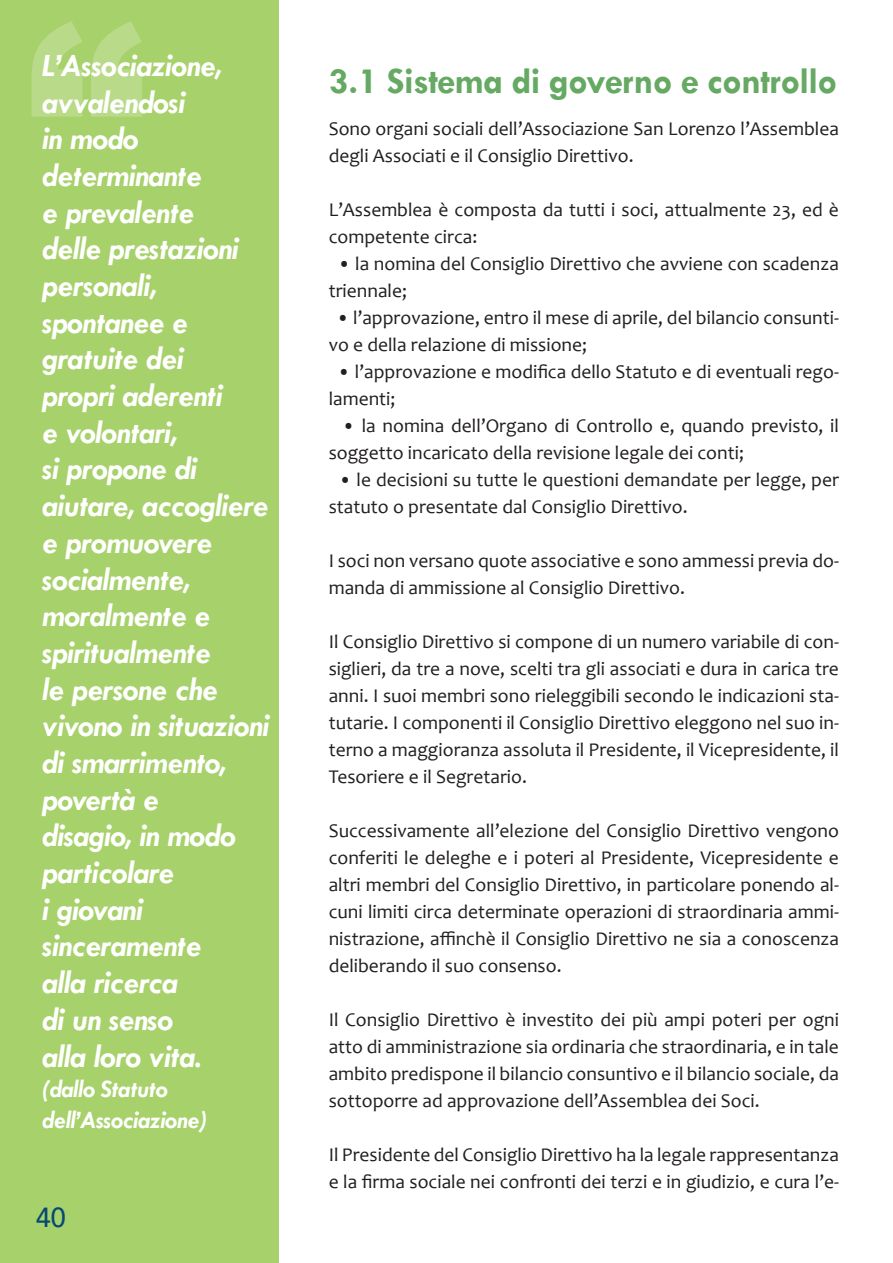
<style>
.page{position:relative;width:893px;height:1263px;background:#fff}
.page>*{position:absolute;margin:0;border:0;box-sizing:border-box;transform-origin:0 0}
.t1{font:900 239.7px "Arial";color:#fff}
.t2{font:700 37.5px "Tw Cen";letter-spacing:-.02em;color:#65a963}
.t3{font:italic 700 32.85px/36.8px "Tw Cen";letter-spacing:-.015em;color:#fff}
.Normale{font:500 27.6px "Avenir";color:#054975}
.t4{font:italic 700 25.35px/30.3px "Tw Cen";letter-spacing:-.015em;color:#fff}
.t5{font:19.5px/27px "Candara";color:#231f20}
</style>
<div class="page">
<div style="left:0;top:0;width:279px;height:1263px;background:#a7d16a"></div>
<h1 class="t1" style="left:25px;top:-64px;width:121px">“</h1>
<p class="t3" style="left:42px;top:46px;width:229px">L’Associazione, avvalendosi<br>in modo determinante<br>e prevalente<br>delle prestazioni personali, spontanee e gratuite dei<br>propri aderenti<br>e volontari,<br>si propone di aiutare, accogliere e promuovere socialmente, moralmente e spiritualmente<br>le persone che vivono in situazioni di smarrimento, povertà e<br>disagio, in modo particolare<br>i giovani sinceramente</p>
<p class="t3" style="left:42px;top:963px;width:137px">alla ricerca</p>
<p class="t3" style="left:42px;top:1000px;width:132px">di un senso</p>
<p class="t3" style="left:42px;top:1037px;width:161px">alla loro vita.</p>
<p class="t4" style="left:42px;top:1073px;width:166px">(dallo Statuto dell’Associazione)</p>
<p class="Normale" style="left:36px;top:1194px;width:32px">40</p>
<p class="t2" style="left:329px;top:59px;width:510px">3.1 Sistema di governo e controllo</p>
<p class="t5" style="left:329px;top:115px;width:512px">Sono organi sociali dell’Associazione San Lorenzo l’Assemblea degli Associati e il Consiglio Direttivo.</p>
<p class="t5" style="left:329px;top:196px;width:512px">L’Assemblea è composta da tutti i soci, attualmente 23, ed è competente circa:</p>
<p class="t5" style="left:329px;top:250px;width:512px;text-indent:9px">• la nomina del Consiglio Direttivo che avviene con scadenza triennale;</p>
<p class="t5" style="left:329px;top:304px;width:512px;text-indent:8px">• l’approvazione, entro il mese di aprile, del bilancio consunti&shy;vo e della relazione di missione;</p>
<p class="t5" style="left:329px;top:358px;width:512px;text-indent:9px">• l’approvazione e modifica dello Statuto e di eventuali rego&shy;lamenti;</p>
<p class="t5" style="left:329px;top:412px;width:512px;text-indent:13px">• la nomina dell’Organo di Controllo e, quando previsto, il soggetto incaricato della revisione legale dei conti;</p>
<p class="t5" style="left:329px;top:466px;width:512px;text-indent:10px">• le decisioni su tutte le questioni demandate per legge, per statuto o presentate dal Consiglio Direttivo.</p>
<p class="t5" style="left:329px;top:547px;width:512px">I soci non versano quote associative e sono ammessi previa do&shy;manda di ammissione al Consiglio Direttivo.</p>
<p class="t5" style="left:329px;top:628px;width:512px;text-align:justify">Il Consiglio Direttivo si compone di un numero variabile di con&shy;siglieri, da tre a nove, scelti tra gli associati e dura in carica tre anni. I suoi membri sono rieleggibili secondo le indicazioni sta&shy;tutarie. I componenti il Consiglio Direttivo eleggono nel suo in&shy;terno a maggioranza assoluta il Presidente, il Vicepresidente, il Tesoriere e il Segretario.</p>
<p class="t5" style="left:329px;top:817px;width:512px;text-align:justify">Successivamente all’elezione del Consiglio Direttivo vengono conferiti le deleghe e i poteri al Presidente, Vicepresidente e altri membri del Consiglio Direttivo, in particolare ponendo al&shy;cuni limiti circa determinate operazioni di straordinaria ammi&shy;nistrazione, affinchè il Consiglio Direttivo ne sia a conoscenza deliberando il suo consenso.</p>
<p class="t5" style="left:329px;top:1006px;width:512px;text-align:justify">Il Consiglio Direttivo è investito dei più ampi poteri per ogni atto di amministrazione sia ordinaria che straordinaria, e in tale ambito predispone il bilancio consuntivo e il bilancio sociale, da sottoporre ad approvazione dell’Assemblea dei Soci.</p>
<p class="t5" style="left:329px;top:1141px;width:512px">Il Presidente del Consiglio Direttivo ha la legale rappresentanza e la firma sociale nei confronti dei terzi e in giudizio, e cura l’e-</p>
</div>
